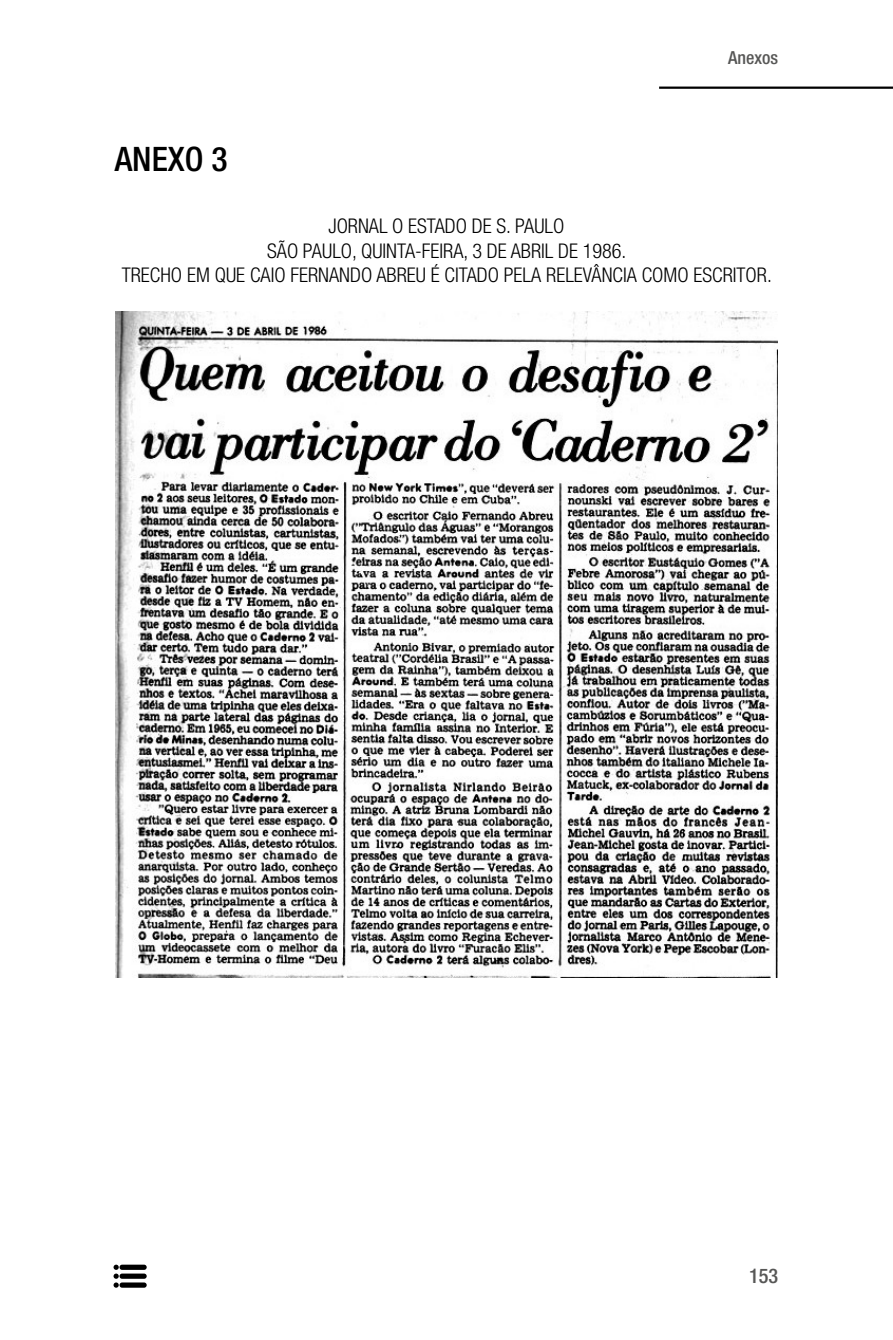
<style>
.page{position:relative;width:893px;height:1340px;background:#fff}
.page>*{position:absolute;margin:0;border:0;box-sizing:border-box;transform-origin:0 0}
.t1{font:500 condensed 33.75px "Helvetica Neue LT Std";color:#000}
.t2{font:300 condensed 20.25px/24.3px "Helvetica Neue LT Std";color:#000;text-align:center}
.t3{font:500 condensed 20.25px "Helvetica Neue LT Std";color:#575756}
.t4{font:500 condensed 18px "Helvetica Neue LT Std";color:#575756}
</style>
<div class="page">
<div style="left:120px;top:1264px;width:27px;height:5px;background:#000;border-radius:3px"></div>
<div style="left:120px;top:1282px;width:27px;height:5px;background:#000;border-radius:3px"></div>
<div style="left:120px;top:1273px;width:27px;height:5px;background:#000;border-radius:3px"></div>
<svg style="left:114px;top:1264px;width:5px;height:23px"></svg>
<hr style="left:659px;top:87px;width:234px;height:2px;background:#000">
<img style="left:115px;top:312px;width:663px;height:665px">
<h1 class="t1" style="left:115px;top:139px;width:114px">ANEXO 3</h1>
<p class="t4" style="left:728px;top:47px;width:51px">Anexos</p>
<p class="t2" style="left:122px;top:214px;width:651px">JORNAL O ESTADO DE S. PAULO<br>SÃO PAULO, QUINTA-FEIRA, 3 DE ABRIL DE 1986.<br>TRECHO EM QUE CAIO FERNANDO ABREU É CITADO PELA RELEVÂNCIA COMO ESCRITOR.</p>
<p class="t3" style="left:749px;top:1264px;width:31px">153</p>
</div>
